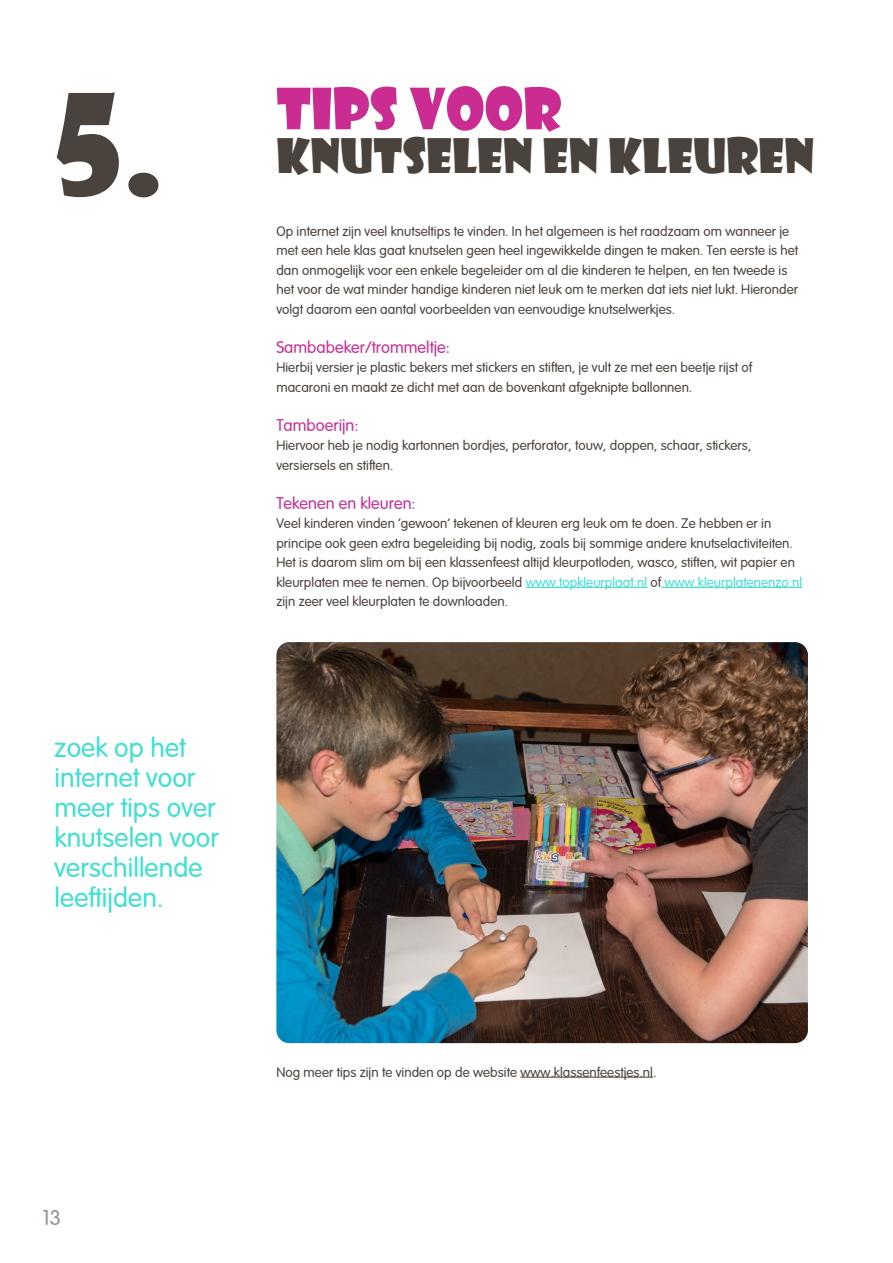
<style>
.page{position:relative;width:893px;height:1263px;background:#fff}
.page>*{position:absolute;margin:0;border:0;box-sizing:border-box;transform-origin:0 0}
.t1{font:136.5px "Showcard Gothic";color:#4a423c}
.t2{font:55.5px "Showcard Gothic";letter-spacing:.005em;color:#ca2c92}
.t3{font:46.5px "Showcard Gothic";letter-spacing:.005em;color:#4a423c}
.Quote_groen{font:27px/30px "Arial Rounded";letter-spacing:.005em;color:#40e0d0}
.t4{font:21px "Arial Rounded";color:#97908d}
.Body{font:16.5px "Arial Rounded";letter-spacing:.005em;color:#ca2c92}
.Body-2{font:13.5px/19.5px "Arial Rounded";letter-spacing:.005em;color:#4a423c}
.s1{color:#40e0d0}
</style>
<div class="page">
<hr style="left:526px;top:587px;width:121px;height:1px;background:#40e0d0">
<hr style="left:661px;top:587px;width:141px;height:1px;background:#40e0d0">
<hr style="left:520px;top:1077px;width:133px;height:1px;background:#4a423c">
<img style="left:276px;top:642px;width:532px;height:401px">
<p class="t1" style="left:54px;top:54px;width:111px">5.</p>
<p class="Quote_groen" style="left:55px;top:730px;width:133px">zoek op het</p>
<p class="Quote_groen" style="left:55px;top:760px;width:166px">internet voor meer tips over knutselen voor verschillende leeftijden.</p>
<p class="t2" style="left:276px;top:72px;width:286px">TIPS VOOR</p>
<p class="t3" style="left:276px;top:125px;width:539px">KNUTSELEN EN KLEUREN</p>
<p class="Body-2" style="left:276px;top:220px;width:523px">Op internet zijn veel knutseltips te vinden. In het algemeen is het raadzaam om wanneer je met een hele klas gaat knutselen geen heel ingewikkelde dingen te maken. Ten eerste is het dan onmogelijk voor een enkele begeleider om al die kinderen te helpen, en ten tweede is het voor de wat minder handige kinderen niet leuk om te merken dat iets niet lukt. Hieronder volgt daarom een aantal voorbeelden van eenvoudige knutselwerkjes.</p>
<p class="Body" style="left:276px;top:335px;width:175px">Sambabeker/trommeltje:</p>
<p class="Body-2" style="left:276px;top:357px;width:477px">Hierbij versier je plastic bekers met stickers en stiften, je vult ze met een beetje rijst of macaroni en maakt ze dicht met aan de bovenkant afgeknipte ballonnen.</p>
<p class="Body" style="left:276px;top:413px;width:84px">Tamboerijn:</p>
<p class="Body-2" style="left:276px;top:435px;width:476px">Hiervoor heb je nodig kartonnen bordjes, perforator, touw, doppen, schaar, stickers, versiersels en stiften.</p>
<p class="Body" style="left:276px;top:491px;width:141px">Tekenen en kleuren:</p>
<p class="Body-2" style="left:276px;top:513px;width:527px">Veel kinderen vinden ‘gewoon’ tekenen of kleuren erg leuk om te doen. Ze hebben er in principe ook geen extra begeleiding bij nodig, zoals bij sommige andere knutselactiviteiten.<br>Het is daarom slim om bij een klassenfeest altijd kleurpotloden, wasco, stiften, wit papier en kleurplaten mee te nemen. Op bijvoorbeeld <span class="s1">www.topkleurplaat.nl</span> of <span class="s1">www.kleurplatenenzo.nl </span>zijn zeer veel kleurplaten te downloaden.</p>
<h3 class="t4" style="left:43px;top:1202px;width:20px">13</h3>
<p class="Body-2" style="left:276px;top:1061px;width:381px">Nog meer tips zijn te vinden op de website www.klassenfeestjes.nl.</p>
</div>
